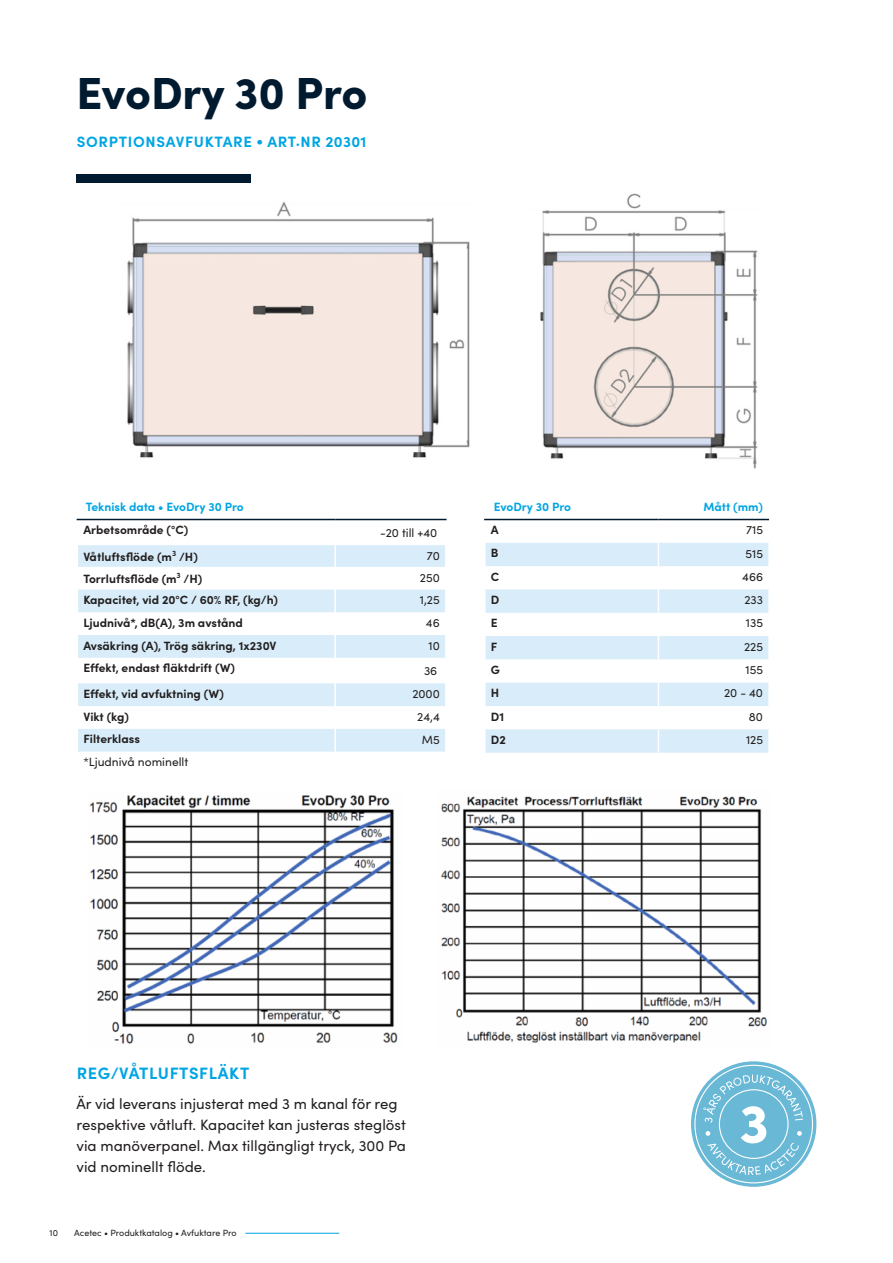
<style>
.page{position:relative;width:893px;height:1263px;background:#fff}
.page>*{position:absolute;margin:0;border:0;box-sizing:border-box;transform-origin:0 0}
.Heading-orange{font:900 45px "Sofia Pro";letter-spacing:-.005em;color:#001b30}
.Sub_heading{font:700 16.5px "Sofia Pro";letter-spacing:.04em;color:#00a5e3}
.Body_copy{font:15px/21px "Sofia Pro";color:#231f20}
.Sub_heading-2{font:700 15px "Sofia Pro";letter-spacing:.045em;color:#00a5e3}
.Body_copy_bold{font:700 12px "Sofia Pro";color:#231f20}
.Body_copy-2{font:12px "Sofia Pro";color:#231f20}
.Body_copy_bold-2{font:700 12px "Sofia Pro";color:#00a5e3}
.Body_copy_bold-3{font:12px "Sofia Pro";color:#231f20}
.t1{font:9px "Sofia Pro";color:#231f20}
</style>
<div class="page">
<hr style="left:245px;top:1233px;width:94px;height:1px;background:#00a5e3">
<div style="left:77px;top:174px;width:174px;height:9px;background:#001b30"></div>
<svg style="left:78px;top:545px;width:367px;height:207px;fill:#d8edf9"></svg>
<hr style="left:334px;top:567px;width:2px;height:22px;background:#fff">
<hr style="left:334px;top:612px;width:2px;height:23px;background:#fff">
<hr style="left:334px;top:658px;width:2px;height:25px;background:#fff">
<hr style="left:334px;top:706px;width:2px;height:23px;background:#fff">
<hr style="left:334px;top:545px;width:2px;height:22px;background:#fff">
<hr style="left:334px;top:589px;width:2px;height:23px;background:#fff">
<hr style="left:334px;top:635px;width:2px;height:23px;background:#fff">
<hr style="left:334px;top:683px;width:2px;height:23px;background:#fff">
<hr style="left:334px;top:729px;width:2px;height:23px;background:#fff">
<hr style="left:77px;top:519px;width:258px;height:1px;background:#001b30">
<hr style="left:335px;top:519px;width:112px;height:1px;background:#001b30">
<svg style="left:486px;top:520px;width:283px;height:1px"></svg>
<svg style="left:485px;top:543px;width:283px;height:210px;fill:#d8edf9"></svg>
<hr style="left:484px;top:543px;width:2px;height:23px;background:#fff">
<svg style="left:658px;top:543px;width:1px;height:23px"></svg>
<hr style="left:484px;top:589px;width:2px;height:24px;background:#fff">
<svg style="left:658px;top:589px;width:1px;height:24px"></svg>
<hr style="left:484px;top:636px;width:2px;height:23px;background:#fff">
<svg style="left:658px;top:636px;width:1px;height:23px"></svg>
<hr style="left:484px;top:683px;width:2px;height:23px;background:#fff">
<svg style="left:658px;top:683px;width:1px;height:23px"></svg>
<hr style="left:484px;top:729px;width:2px;height:24px;background:#fff">
<svg style="left:658px;top:729px;width:1px;height:24px"></svg>
<hr style="left:484px;top:519px;width:174px;height:1px;background:#001b30">
<hr style="left:658px;top:519px;width:111px;height:1px;background:#001b30">
<svg style="left:694px;top:1064px;width:120px;height:120px"></svg>
<img style="left:89px;top:795px;width:678px;height:249px">
<img style="left:127px;top:193px;width:631px;height:276px">
<p class="Heading-orange" style="left:77px;top:57px;width:292px">EvoDry 30 Pro</p>
<p class="Sub_heading-2" style="left:77px;top:130px;width:291px">SORPTIONSAVFUKTARE • ART.NR 20301</p>
<p class="Body_copy_bold-2" style="left:86px;top:498px;width:159px">Teknisk data • EvoDry 30 Pro</p>
<p class="Body_copy_bold" style="left:83px;top:521px;width:106px">Arbetsområde (°C)</p>
<p class="Body_copy-2" style="left:380px;top:524px;width:59px">-20 till +40</p>
<p class="Body_copy_bold" style="left:83px;top:547px;width:116px">Våtluftsflöde (m<sup>3</sup> /H)</p>
<p class="Body_copy-2" style="left:427px;top:547px;width:15px">70</p>
<p class="Body_copy_bold" style="left:83px;top:569px;width:120px">Torrluftsflöde (m<sup>3</sup> /H)</p>
<p class="Body_copy-2" style="left:420px;top:568px;width:21px">250</p>
<p class="Body_copy_bold" style="left:83px;top:591px;width:196px">Kapacitet, vid 20°C / 60% RF, (kg/h)</p>
<p class="Body_copy-2" style="left:420px;top:591px;width:21px">1,25</p>
<p class="Body_copy_bold" style="left:83px;top:613px;width:161px">Ljudnivå*, dB(A), 3m avstånd</p>
<p class="Body_copy-2" style="left:426px;top:614px;width:15px">46</p>
<p class="Body_copy_bold" style="left:83px;top:636px;width:195px">Avsäkring (A), Trög säkring, 1x230V</p>
<p class="Body_copy-2" style="left:428px;top:637px;width:13px">10</p>
<p class="Body_copy_bold" style="left:83px;top:659px;width:153px">Effekt, endast fläktdrift (W)</p>
<p class="Body_copy-2" style="left:424px;top:662px;width:15px">36</p>
<p class="Body_copy_bold" style="left:83px;top:684px;width:142px">Effekt, vid avfuktning (W)</p>
<p class="Body_copy-2" style="left:412px;top:685px;width:29px">2000</p>
<p class="Body_copy_bold" style="left:83px;top:707px;width:47px">Vikt (kg)</p>
<p class="Body_copy-2" style="left:417px;top:708px;width:24px">24,4</p>
<p class="Body_copy_bold" style="left:83px;top:730px;width:58px">Filterklass</p>
<p class="Body_copy-2" style="left:422px;top:730px;width:19px">M5</p>
<p class="Body_copy_bold-3" style="left:83px;top:753px;width:106px">*Ljudnivå nominellt</p>
<p class="Body_copy_bold-2" style="left:494px;top:498px;width:79px">EvoDry 30 Pro</p>
<p class="Body_copy_bold-2" style="left:703px;top:498px;width:61px">Mått (mm)</p>
<p class="Body_copy_bold" style="left:491px;top:521px;width:9px">A</p>
<p class="Body_copy-2" style="left:746px;top:521px;width:18px">715</p>
<p class="Body_copy_bold" style="left:491px;top:544px;width:9px">B</p>
<p class="Body_copy-2" style="left:745px;top:544px;width:19px">515</p>
<p class="Body_copy_bold" style="left:491px;top:567px;width:10px">C</p>
<p class="Body_copy-2" style="left:742px;top:568px;width:22px">466</p>
<p class="Body_copy_bold" style="left:491px;top:591px;width:10px">D</p>
<p class="Body_copy-2" style="left:744px;top:591px;width:20px">233</p>
<p class="Body_copy_bold" style="left:491px;top:614px;width:8px">E</p>
<p class="Body_copy-2" style="left:746px;top:614px;width:19px">135</p>
<p class="Body_copy_bold" style="left:491px;top:637px;width:8px">F</p>
<p class="Body_copy-2" style="left:744px;top:638px;width:21px">225</p>
<p class="Body_copy_bold" style="left:491px;top:660px;width:11px">G</p>
<p class="Body_copy-2" style="left:745px;top:661px;width:19px">155</p>
<p class="Body_copy_bold" style="left:491px;top:684px;width:10px">H</p>
<p class="Body_copy-2" style="left:724px;top:684px;width:41px">20 - 40</p>
<p class="Body_copy_bold" style="left:491px;top:707px;width:15px">D1</p>
<p class="Body_copy-2" style="left:749px;top:708px;width:16px">80</p>
<p class="Body_copy_bold" style="left:491px;top:730px;width:17px">D2</p>
<p class="Body_copy-2" style="left:746px;top:731px;width:19px">125</p>
<p class="Sub_heading" style="left:77px;top:1061px;width:174px">REG/VÅTLUFTSFLÄKT</p>
<p class="Body_copy" style="left:77px;top:1092px;width:331px">Är vid leverans injusterat med 3 m kanal för reg respektive våtluft. Kapacitet kan justeras steglöst via manöverpanel. Max tillgängligt tryck, 300 Pa vid nominellt flöde.</p>
<p class="t1" style="left:50px;top:1226px;width:10px">10</p>
<p class="t1" style="left:74px;top:1226px;width:164px">Acetec • Produktkatalog • Avfuktare Pro</p>
</div>
